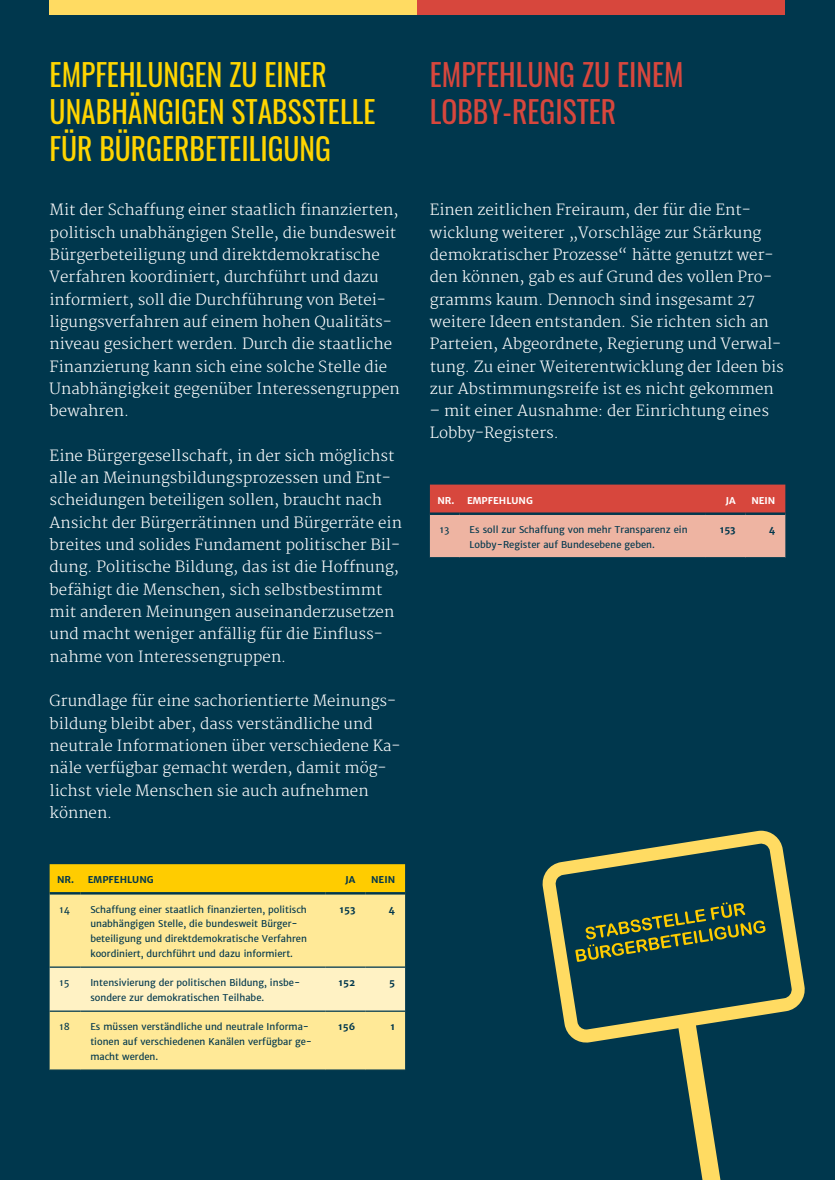
<style>
.page{position:relative;width:835px;height:1180px;background:#fff}
.page>*{position:absolute;margin:0;border:0;box-sizing:border-box;transform-origin:0 0}
.t1{font:30.1px/37.2px "Oswald";color:#ffd500}
.t2{font:30.1px/37.2px "Oswald";color:#d7473d}
.t3{font:300 15.05px/22.3px "Merriweather";color:#fff}
.t4{font:9.45px/14.9px "Merriweather Sans";color:#00374d}
.t5{font:700 9.45px "Merriweather Sans";color:#00374d}
.t6{font:700 9.45px "Merriweather Sans";color:#fff}
</style>
<div class="page">
<div style="left:0;top:0;width:834px;height:1180px;background:#00374d"></div>
<div style="left:50px;top:0;width:367px;height:15px;background:#ffdb62"></div>
<div style="left:417px;top:0;width:367px;height:15px;background:#d7473d"></div>
<div style="left:50px;top:864px;width:355px;height:28px;background:#fc0"></div>
<div style="left:50px;top:894px;width:355px;height:175px;background:#ffe997"></div>
<div style="left:50px;top:967px;width:355px;height:43px;background:#fff2c4"></div>
<hr style="left:50px;top:966px;width:30px;height:1px;background:#00374d">
<hr style="left:80px;top:966px;width:245px;height:1px;background:#00374d">
<hr style="left:325px;top:966px;width:40px;height:1px;background:#00374d">
<hr style="left:365px;top:966px;width:40px;height:1px;background:#00374d">
<hr style="left:50px;top:1010px;width:30px;height:1px;background:#00374d">
<hr style="left:80px;top:1010px;width:245px;height:1px;background:#00374d">
<hr style="left:325px;top:1010px;width:40px;height:1px;background:#00374d">
<hr style="left:365px;top:1010px;width:40px;height:1px;background:#00374d">
<svg style="left:430px;top:484px;width:355px;height:74px"></svg>
<hr style="left:459px;top:557px;width:246px;height:1px;background:#00374d">
<hr style="left:705px;top:557px;width:40px;height:1px;background:#00374d">
<hr style="left:745px;top:557px;width:40px;height:1px;background:#00374d">
<svg style="left:542px;top:830px;width:263px;height:213px"></svg>
<svg style="left:677px;top:1016px;width:46px;height:164px"></svg>
<svg style="left:575px;top:902px;width:190px;height:60px"></svg>
<h1 class="t1" style="left:50px;top:53px;width:327px">EMPFEHLUNGEN ZU EINER<br>UNABHÄNGIGEN STABSSTELLE<br>FÜR BÜRGERBETEILIGUNG</h1>
<h1 class="t2" style="left:430px;top:53px;width:255px">EMPFEHLUNG ZU EINEM<br>LOBBY-REGISTER</h1>
<p class="t3" style="left:50px;top:199px;width:351px">Mit der Schaffung einer staatlich finanzierten, politisch unabhängigen Stelle, die bundesweit Bürgerbeteiligung und direktdemokratische Verfahren koordiniert, durchführt und dazu informiert, soll die Durchführung von Betei&shy;ligungsverfahren auf einem hohen Qualitäts&shy;niveau gesichert werden. Durch die staatliche Finanzierung kann sich eine solche Stelle die Unabhängigkeit gegenüber Interessengruppen bewahren.</p>
<p class="t3" style="left:50px;top:445px;width:354px">Eine Bürgergesellschaft, in der sich möglichst alle an Meinungsbildungsprozessen und Ent&shy;scheidungen beteiligen sollen, braucht nach Ansicht der Bürgerrätinnen und Bürgerräte ein breites und solides Fundament politischer Bil&shy;dung. Politische Bildung, das ist die Hoffnung, befähigt die Menschen, sich selbstbestimmt mit anderen Meinungen auseinanderzusetzen und macht weniger anfällig für die Einfluss&shy;nahme von Interessengruppen.</p>
<p class="t3" style="left:50px;top:690px;width:352px">Grundlage für eine sachorientierte Meinungs&shy;bildung bleibt aber, dass verständliche und neutrale Informationen über verschiedene Ka&shy;näle verfügbar gemacht werden, damit mög&shy;lichst viele Menschen sie auch aufnehmen können.</p>
<p class="t5" style="left:57px;top:874px;width:98px">NR. EMPFEHLUNG</p>
<p class="t5" style="left:345px;top:874px;width:12px">JA</p>
<p class="t5" style="left:371px;top:874px;width:26px">NEIN</p>
<p class="t4" style="left:60px;top:901px;width:12px">14</p>
<p class="t4" style="left:90px;top:901px;width:218px">Schaffung einer staatlich finanzierten, politisch unabhängigen Stelle, die bundesweit Bürger&shy;beteiligung und direktdemokratische Verfahren koordiniert, durchführt und dazu informiert.</p>
<p class="t5" style="left:339px;top:903px;width:17px">153</p>
<p class="t5" style="left:388px;top:903px;width:8px">4</p>
<p class="t4" style="left:60px;top:975px;width:11px">15</p>
<p class="t4" style="left:90px;top:975px;width:211px">Intensivierung der politischen Bildung, insbe&shy;sondere zur demokratischen Teilhabe.</p>
<p class="t5" style="left:338px;top:977px;width:18px">152</p>
<p class="t5" style="left:389px;top:977px;width:7px">5</p>
<p class="t4" style="left:60px;top:1019px;width:12px">18</p>
<p class="t4" style="left:90px;top:1019px;width:223px">Es müssen verständliche und neutrale Informa&shy;tionen auf verschiedenen Kanälen verfügbar ge&shy;macht werden.</p>
<p class="t5" style="left:338px;top:1021px;width:19px">156</p>
<p class="t5" style="left:390px;top:1021px;width:6px">1</p>
<p class="t3" style="left:430px;top:199px;width:355px">Einen zeitlichen Freiraum, der für die Ent&shy;wicklung weiterer „Vorschläge zur Stärkung demokratischer Prozesse“ hätte genutzt wer&shy;den können, gab es auf Grund des vollen Pro&shy;gramms kaum. Dennoch sind insgesamt 27 weitere Ideen entstanden. Sie richten sich an Parteien, Abgeordnete, Regierung und Verwal&shy;tung. Zu einer Weiterentwicklung der Ideen bis zur Abstimmungsreife ist es nicht gekommen</p>
<p class="t3" style="left:430px;top:400px;width:340px">– mit einer Ausnahme: der Einrichtung eines<br>Lobby-Registers.</p>
<p class="t6" style="left:437px;top:494px;width:97px">NR. EMPFEHLUNG</p>
<p class="t6" style="left:725px;top:494px;width:12px">JA</p>
<p class="t6" style="left:751px;top:494px;width:26px">NEIN</p>
<p class="t4" style="left:440px;top:522px;width:11px">13</p>
<p class="t4" style="left:469px;top:522px;width:219px">Es soll zur Schaffung von mehr Transparenz ein<br>Lobby-Register auf Bundesebene geben.</p>
<p class="t5" style="left:719px;top:523px;width:17px">153</p>
<p class="t5" style="left:768px;top:523px;width:8px">4</p>
</div>
